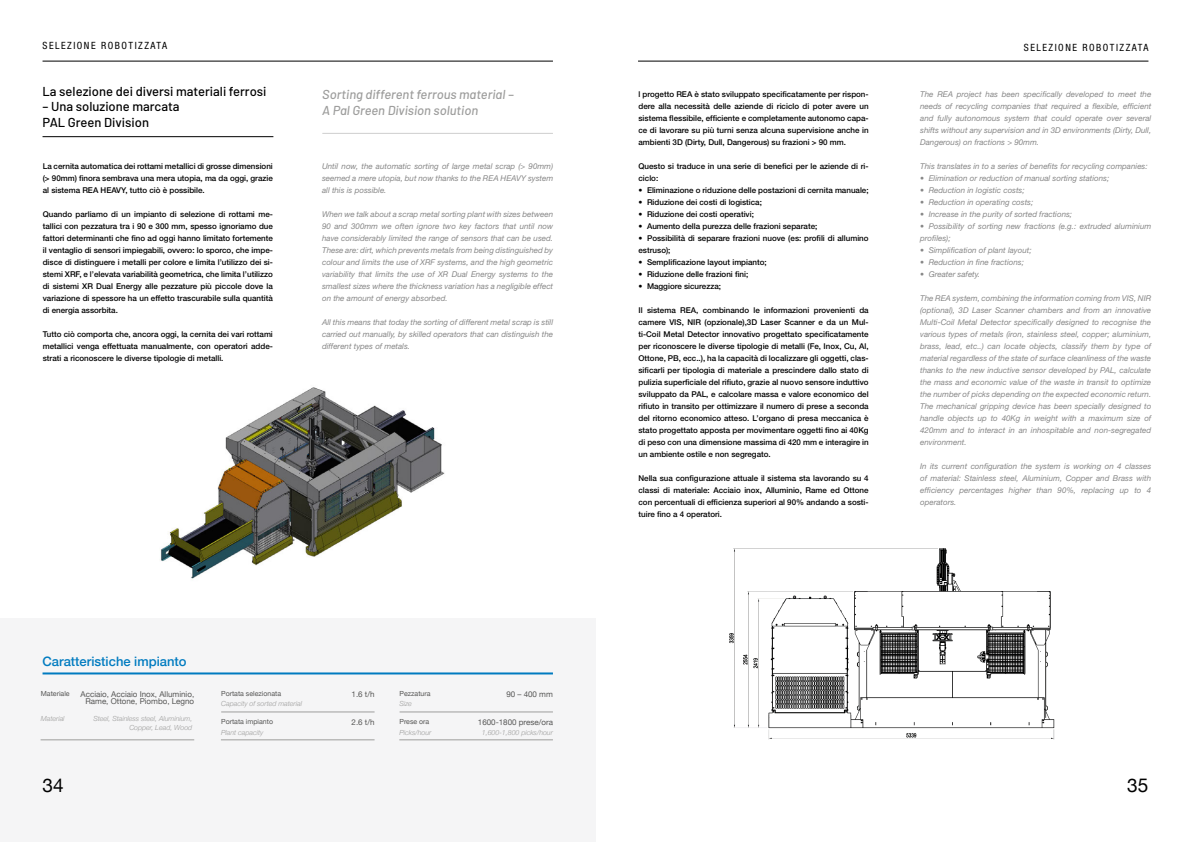
<style>
.page{position:relative;width:1191px;height:842px;background:#fff}
.page>*{position:absolute;margin:0;border:0;box-sizing:border-box;transform-origin:0 0}
.t1{font:19px "Helvetica Neue";color:#000}
.t2{font:500 13px/15.6px "Barlow";color:#000}
.t3{font:italic 500 13px/15.6px "Barlow";color:#9d9d9c}
.t4{font:500 13px "Helvetica Neue";color:#007bc0}
.t5{font:condensed 10px "Helvetica Neue LT Std";letter-spacing:.15em;color:#000}
.t6{font:500 8px/12px "Helvetica Neue LT Std";color:#000;text-align:justify}
.t7{font:italic 8px/12px "Helvetica Neue LT Std";color:#878787;text-align:justify}
.t8{font:8px/7px "Helvetica Neue";color:#575756;text-align:right}
.t9{font:italic 300 7px/8.4px "Helvetica Neue";color:#9d9d9c;text-align:right}
.t10{font:7px "Helvetica Neue";color:#575756}
</style>
<div class="page">
<img style="left:160px;top:387px;width:285px;height:192px">
<hr style="left:322px;top:133px;width:231px;height:1px;background:#9d9d9c">
<hr style="left:43px;top:136px;width:230px;height:1px;background:#000">
<div style="left:0;top:618px;width:595px;height:224px;background:#f5f5f6"></div>
<hr style="left:43px;top:61px;width:510px;height:1px;background:#000">
<hr style="left:638px;top:61px;width:510px;height:1px;background:#000">
<hr style="left:43px;top:672px;width:510px;height:2px;background:#007bc0">
<img style="left:729px;top:548px;width:326px;height:192px">
<hr style="left:41px;top:739px;width:153px;height:1px;background:#9d9d9c">
<hr style="left:221px;top:712px;width:153px;height:1px;background:#9d9d9c">
<hr style="left:221px;top:739px;width:153px;height:1px;background:#9d9d9c">
<hr style="left:399px;top:712px;width:154px;height:1px;background:#9d9d9c">
<hr style="left:399px;top:739px;width:154px;height:1px;background:#9d9d9c">
<p class="t5" style="left:43px;top:40px;width:126px">SELEZIONE ROBOTIZZATA</p>
<p class="t5" style="left:1024px;top:42px;width:126px">SELEZIONE ROBOTIZZATA</p>
<h2 class="t2" style="left:43px;top:83px;width:225px">La selezione dei diversi materiali ferrosi</h2>
<h2 class="t2" style="left:43px;top:99px;width:139px">– Una soluzione marcata<br>PAL Green Division</h2>
<p class="t6" style="left:43px;top:160px;width:232px">La cernita automatica dei rottami metallici di grosse dimensioni (&gt; 90mm) finora sembrava una mera utopia, ma da oggi, grazie al sistema REA HEAVY, tutto ciò è possibile.</p>
<p class="t6" style="left:43px;top:208px;width:232px">Quando parliamo di un impianto di selezione di rottami me&shy;tallici con pezzatura tra i 90 e 300 mm, spesso ignoriamo due fattori determinanti che fino ad oggi hanno limitato fortemente il ventaglio di sensori impiegabili, ovvero: lo sporco, che impe&shy;disce di distinguere i metalli per colore e limita l’utilizzo dei si&shy;stemi XRF, e l’elevata variabilità geometrica, che limita l’utilizzo di sistemi XR Dual Energy alle pezzature più piccole dove la variazione di spessore ha un effetto trascurabile sulla quantità di energia assorbita.</p>
<p class="t6" style="left:43px;top:328px;width:232px">Tutto ciò comporta che, ancora oggi, la cernita dei vari rottami metallici venga effettuata manualmente, con operatori adde&shy;strati a riconoscere le diverse tipologie di metalli.</p>
<h2 class="t3" style="left:322px;top:86px;width:193px">Sorting different ferrous material –<br>A Pal Green Division solution</h2>
<p class="t7" style="left:322px;top:160px;width:233px">Until now, the automatic sorting of large metal scrap (&gt; 90mm) seemed a mere utopia, but now thanks to the REA HEAVY system all this is possible.</p>
<p class="t7" style="left:322px;top:208px;width:233px">When we talk about a scrap metal sorting plant with sizes between 90 and 300mm we often ignore two key factors that until now have considerably limited the range of sensors that can be used.<br>These are: dirt, which prevents metals from being distinguished by colour and limits the use of XRF systems, and the high geometric variability that limits the use of XR Dual Energy systems to the smallest sizes where the thickness variation has a negligible effect on the amount of energy absorbed.</p>
<p class="t7" style="left:322px;top:316px;width:233px">All this means that today the sorting of different metal scrap is still carried out manually, by skilled operators that can distinguish the different types of metals.</p>
<h2 class="t4" style="left:43px;top:651px;width:146px">Caratteristiche impianto</h2>
<p class="t10" style="left:41px;top:689px;width:30px">Materiale</p>
<p class="t8" style="left:81px;top:691px;width:115px">Acciaio, Acciaio Inox, Alluminio,<br>Rame, Ottone, Piombo, Legno</p>
<p class="t9" style="left:41px;top:714px;width:25px">Material</p>
<p class="t9" style="left:93px;top:714px;width:100px">Steel, Stainless steel, Aluminium,<br>Copper, Lead, Wood</p>
<p class="t10" style="left:221px;top:689px;width:61px">Portata selezionata</p>
<p class="t8" style="left:351px;top:691px;width:24px">1.6 t/h</p>
<p class="t9" style="left:221px;top:699px;width:82px">Capacity of sorted material</p>
<p class="t10" style="left:221px;top:716px;width:53px">Portata impianto</p>
<p class="t8" style="left:351px;top:719px;width:24px">2.6 t/h</p>
<p class="t9" style="left:221px;top:727px;width:44px">Plant capacity</p>
<p class="t10" style="left:399px;top:689px;width:32px">Pezzatura</p>
<p class="t8" style="left:506px;top:691px;width:48px">90 – 400 mm</p>
<p class="t9" style="left:399px;top:699px;width:14px">Size</p>
<p class="t10" style="left:399px;top:716px;width:31px">Prese ora</p>
<p class="t8" style="left:478px;top:719px;width:76px">1600-1800 prese/ora</p>
<p class="t9" style="left:399px;top:727px;width:33px">Picks/hour</p>
<p class="t9" style="left:482px;top:727px;width:73px">1,600-1,800 picks/hour</p>
<p class="t6" style="left:638px;top:88px;width:232px">l progetto REA è stato sviluppato specificatamente per rispon&shy;dere alla necessità delle aziende di riciclo di poter avere un sistema flessibile, efficiente e completamente autonomo capa&shy;ce di lavorare su più turni senza alcuna supervisione anche in ambienti 3D (Dirty, Dull, Dangerous) su frazioni &gt; 90 mm.</p>
<p class="t6" style="left:638px;top:160px;width:232px">Questo si traduce in una serie di benefici per le aziende di ri&shy;ciclo:</p>
<p class="t6" style="left:638px;top:184px;width:232px">• Eliminazione o riduzione delle postazioni di cernita manuale;</p>
<p class="t6" style="left:638px;top:196px;width:125px">• Riduzione dei costi di logistica;</p>
<p class="t6" style="left:638px;top:208px;width:117px">• Riduzione dei costi operativi;</p>
<p class="t6" style="left:638px;top:220px;width:180px">• Aumento della purezza delle frazioni separate;</p>
<p class="t6" style="left:638px;top:232px;width:232px">• Possibilità di separare frazioni nuove (es: profili di allumino estruso);</p>
<p class="t6" style="left:638px;top:256px;width:130px">• Semplificazione layout impianto;</p>
<p class="t6" style="left:638px;top:268px;width:111px">• Riduzione delle frazioni fini;</p>
<p class="t6" style="left:638px;top:280px;width:84px">• Maggiore sicurezza;</p>
<p class="t6" style="left:638px;top:304px;width:232px">Il sistema REA, combinando le informazioni provenienti da camere VIS, NIR (opzionale),3D Laser Scanner e da un Mul&shy;ti-Coil Metal Detector innovativo progettato specificatamente per riconoscere le diverse tipologie di metalli (Fe, Inox, Cu, Al, Ottone, PB, ecc..), ha la capacità di localizzare gli oggetti, clas&shy;sificarli per tipologia di materiale a prescindere dallo stato di pulizia superficiale del rifiuto, grazie al nuovo sensore induttivo sviluppato da PAL, e calcolare massa e valore economico del rifiuto in transito per ottimizzare il numero di prese a seconda del ritorno economico atteso. L’organo di presa meccanica è stato progettato apposta per movimentare oggetti fino ai 40Kg di peso con una dimensione massima di 420 mm e interagire in un ambiente ostile e non segregato.</p>
<p class="t6" style="left:638px;top:472px;width:232px">Nella sua configurazione attuale il sistema sta lavorando su 4 classi di materiale: Acciaio inox, Alluminio, Rame ed Ottone con percentuali di efficienza superiori al 90% andando a sosti&shy;tuire fino a 4 operatori.</p>
<p class="t7" style="left:920px;top:88px;width:233px">The REA project has been specifically developed to meet the needs of recycling companies that required a flexible, efficient and fully autonomous system that could operate over several shifts without any supervision and in 3D environments (Dirty, Dull, Dangerous) on fractions &gt; 90mm.</p>
<p class="t7" style="left:920px;top:160px;width:229px">This translates in to a series of benefits for recycling companies:</p>
<p class="t7" style="left:920px;top:172px;width:191px">• Elimination or reduction of manual sorting stations;</p>
<p class="t7" style="left:920px;top:184px;width:106px">• Reduction in logistic costs;</p>
<p class="t7" style="left:920px;top:196px;width:115px">• Reduction in operating costs;</p>
<p class="t7" style="left:920px;top:208px;width:153px">• Increase in the purity of sorted fractions;</p>
<p class="t7" style="left:920px;top:220px;width:233px">• Possibility of sorting new fractions (e.g.: extruded aluminium profiles);</p>
<p class="t7" style="left:920px;top:244px;width:113px">• Simplification of plant layout;</p>
<p class="t7" style="left:920px;top:256px;width:105px">• Reduction in fine fractions;</p>
<p class="t7" style="left:920px;top:268px;width:61px">• Greater safety.</p>
<p class="t7" style="left:920px;top:292px;width:233px">The REA system, combining the information coming from VIS, NIR (optional), 3D Laser Scanner chambers and from an innovative Multi-Coil Metal Detector specifically designed to recognise the various types of metals (iron, stainless steel, copper; aluminium, brass, lead, etc..) can locate objects, classify them by type of material regardless of the state of surface cleanliness of the waste thanks to the new inductive sensor developed by PAL, calculate the mass and economic value of the waste in transit to optimize the number of picks depending on the expected economic return.<br>The mechanical gripping device has been specially designed to handle objects up to 40Kg in weight with a maximum size of 420mm and to interact in an inhospitable and non-segregated environment.</p>
<p class="t7" style="left:920px;top:460px;width:233px">In its current configuration the system is working on 4 classes of material: Stainless steel, Aluminium, Copper and Brass with efficiency percentages higher than 90%, replacing up to 4 operators.</p>
<h1 class="t1" style="left:43px;top:772px;width:23px">34</h1>
<h1 class="t1" style="left:1127px;top:772px;width:23px">35</h1>
</div>
